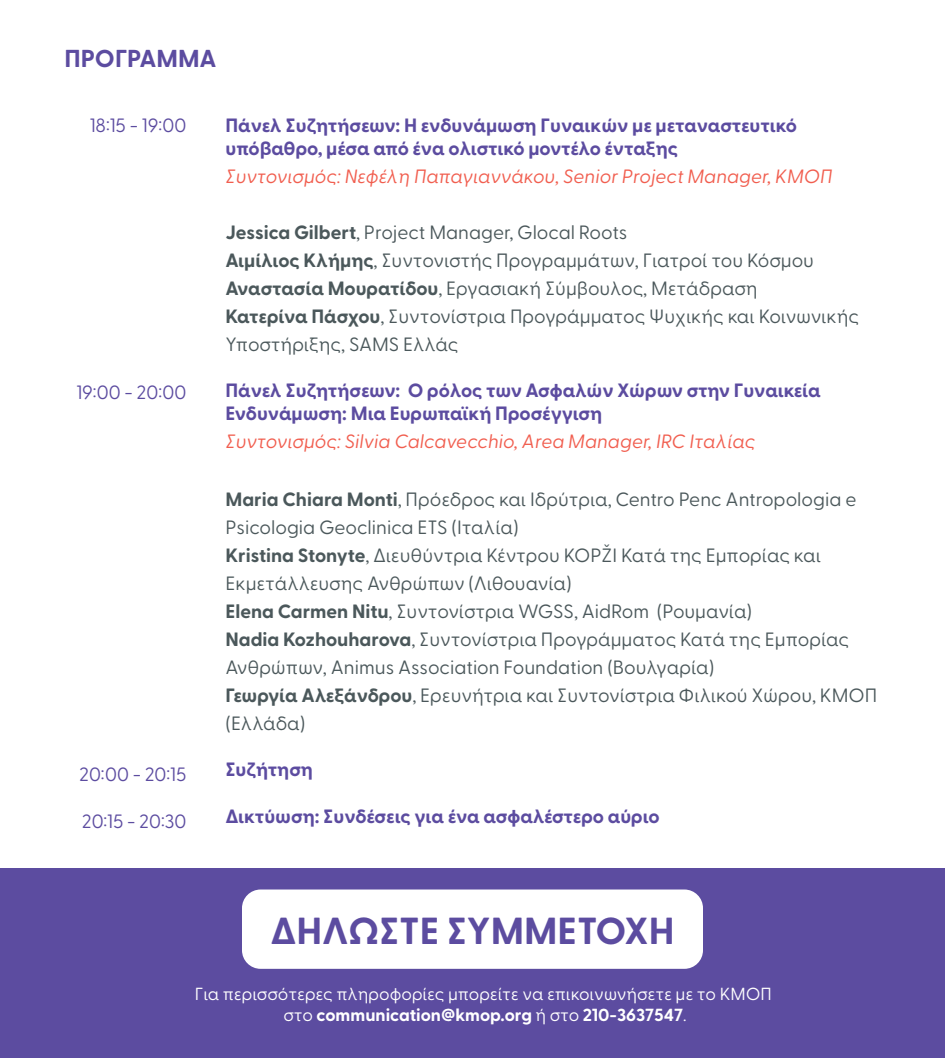
<style>
.page{position:relative;width:945px;height:1058px;background:#fff}
.page>*{position:absolute;margin:0;border:0;box-sizing:border-box;transform-origin:0 0}
.t1{font:700 37.62px "Greycliff CF";color:#5c4ca0}
.t2{font:700 24.5px "Greycliff CF";color:#5c4ca0}
.t3{font:19.25px/28px "Greycliff CF";color:#4b585b}
.t4{font:700 19.25px/23.1px "Greycliff CF";color:#5c4ca0}
.t5{font:italic 19.25px "Greycliff CF";color:#f15e4f}
.t6{font:19.25px "Greycliff CF";color:#5c4ca0}
.t7{font:17.5px/21px "Greycliff CF";color:#fff;text-align:center}
.s1{font-weight:700}
</style>
<div class="page">
<div style="left:0;top:868px;width:945px;height:190px;background:#5c4ca0"></div>
<div style="left:242px;top:889px;width:461px;height:80px;background:#fff;border-radius:19px"></div>
<p class="t2" style="left:64px;top:40px;width:154px">ΠΡΟΓΡΑΜΜΑ</p>
<p class="t6" style="left:90px;top:111px;width:98px">18:15 - 19:00</p>
<p class="t6" style="left:76px;top:378px;width:111px">19:00 - 20:00</p>
<p class="t6" style="left:79px;top:760px;width:108px">20:00 - 20:15</p>
<p class="t6" style="left:82px;top:806px;width:106px">20:15 - 20:30</p>
<p class="t4" style="left:225px;top:113px;width:573px">Πάνελ Συζητήσεων: Η ενδυνάμωση Γυναικών με μεταναστευτικό υπόβαθρο, μέσα από ένα ολιστικό μοντέλο ένταξης</p>
<p class="t5" style="left:225px;top:162px;width:608px">Συντονισμός: Νεφέλη Παπαγιαννάκου, Senior Project Manager, ΚΜΟΠ</p>
<p class="t3" style="left:225px;top:217px;width:635px"><span class="s1">Jessica Gilbert</span>, Project Manager, Glocal Roots<br><span class="s1">Αιμίλιος Κλήμης</span>, Συντονιστής Προγραμμάτων, Γιατροί του Κόσμου <span class="s1">Αναστασία Μουρατίδου</span>, Εργασιακή Σύμβουλος, Μετάδραση<br><span class="s1">Κατερίνα Πάσχου</span>, Συντονίστρια Προγράμματος Ψυχικής και Κοινωνικής Υποστήριξης, SAMS Ελλάς</p>
<p class="t4" style="left:225px;top:378px;width:597px">Πάνελ Συζητήσεων: O ρόλος των Ασφαλών Χώρων στην Γυναικεία<br>Ενδυνάμωση: Μια Ευρωπαϊκή Προσέγγιση</p>
<p class="t5" style="left:225px;top:427px;width:532px">Συντονισμός: Silvia Calcavecchio, Area Manager, IRC Ιταλίας</p>
<p class="t3" style="left:225px;top:484px;width:653px"><span class="s1">Μaria Chiara Monti</span>, Πρόεδρος και Ιδρύτρια, Centro Penc Antropologia e Psicologia Geoclinica ETS (Ιταλία)<br><span class="s1">Kristina Stonyte</span>, Διευθύντρια Κέντρου KOPŽI Κατά της Εμπορίας και Εκμετάλλευσης Ανθρώπων (Λιθουανία)<br><span class="s1">Elena Carmen Nitu</span>, Συντονίστρια WGSS, AidRom (Ρουμανία)<br><span class="s1">Nadia Kozhouharova</span>, Συντονίστρια Προγράμματος Κατά της Εμπορίας Ανθρώπων, Animus Association Foundation (Βουλγαρία)<br><span class="s1">Γεωργία Αλεξάνδρου</span>, Ερευνήτρια και Συντονίστρια Φιλικού Χώρου, ΚΜΟΠ (Ελλάδα)</p>
<p class="t4" style="left:225px;top:757px;width:89px">Συζήτηση</p>
<p class="t4" style="left:225px;top:803px;width:436px">Δικτύωση: Συνδέσεις για ένα ασφαλέστερο αύριο</p>
<h1 class="t1" style="left:270px;top:902px;width:406px">ΔΗΛΩΣΤΕ ΣΥΜΜΕΤΟΧΗ</h1>
<p class="t7" style="left:195px;top:982px;width:579px">Για περισσότερες πληροφορίες μπορείτε να επικοινωνήσετε με το ΚΜΟΠ στο <span class="s1">communication@kmop.org</span> ή στο <span class="s1">210-3637547</span>.</p>
</div>
